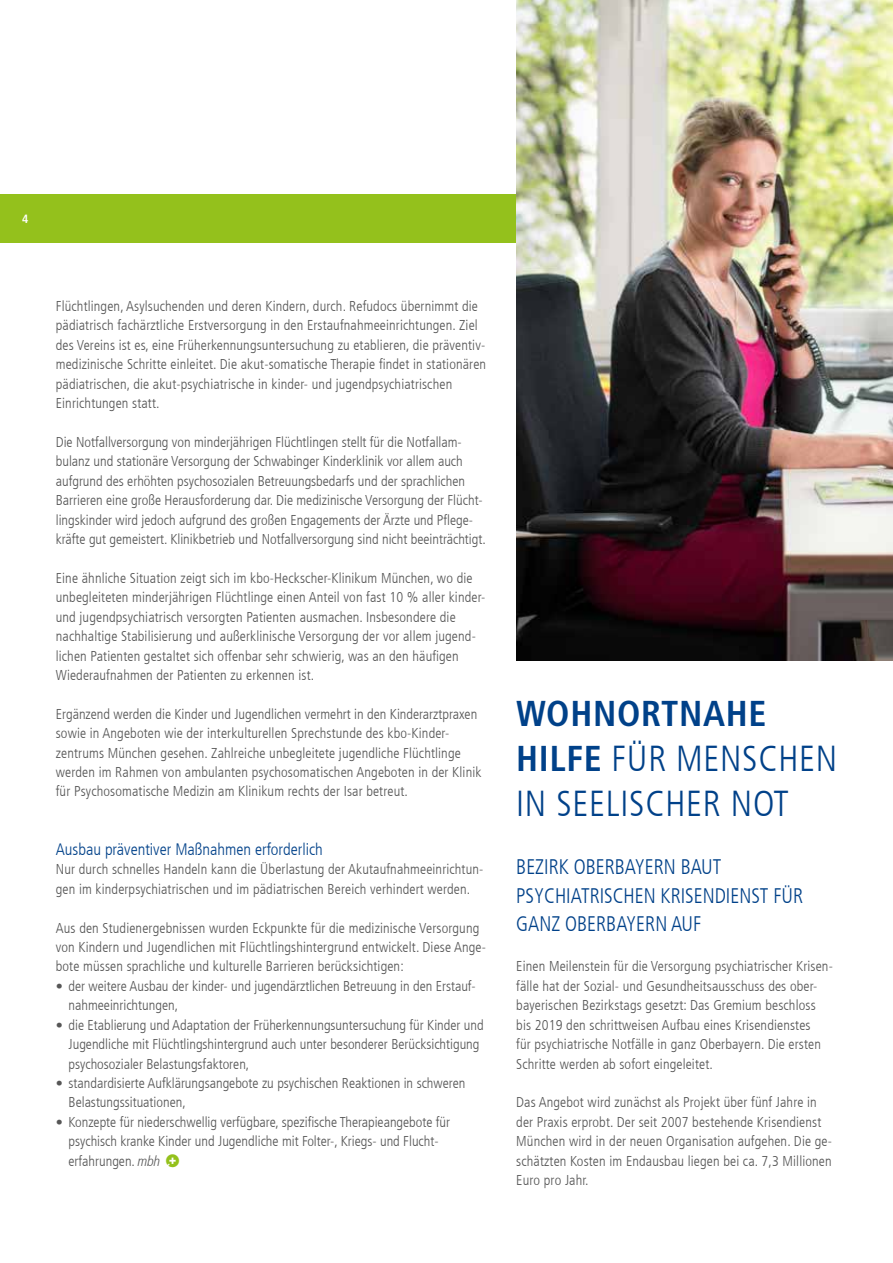
<style>
.page{position:relative;width:893px;height:1263px;background:#fff}
.page>*{position:absolute;margin:0;border:0;box-sizing:border-box;transform-origin:0 0}
.t1{font:300 condensed 36px/45px "Frutiger LT Com";letter-spacing:.02em;color:#004189}
.t2{font:300 condensed 21px/28.5px "Frutiger LT Com";color:#004189;scale:.96 1}
.t3{font:300 condensed 16.5px "Frutiger LT Com";color:#004189}
.t4{font:300 condensed 14.25px/19.4px "Frutiger LT Com";letter-spacing:.01em;color:#565656}
.t5{font:700 condensed 12px "Frutiger LT Com";color:#fff}
.s1{font-style:italic}
.s2{font-family:"kboplus";font-weight:400;font-stretch:normal;font-size:15.6px;color:#94c11c}
.s3{font-weight:700}
</style>
<div class="page">
<div style="left:0;top:194px;width:893px;height:49px;background:#94c11c"></div>
<img style="left:516px;top:0;width:377px;height:661px">
<p class="t5" style="left:22px;top:212px;width:8px">4</p>
<p class="t4" style="left:56px;top:296px;width:432px">Flüchtlingen, Asylsuchenden und deren Kindern, durch. Refudocs übernimmt die pädiatrisch fachärztliche Erstversorgung in den Erstaufnahmeeinrichtungen. Ziel des Vereins ist es, eine Früherkennungsuntersuchung zu etablieren, die präventiv&shy;medizinische Schritte einleitet. Die akut-somatische Therapie findet in stationären pädiatrischen, die akut-psychiatrische in kinder- und jugendpsychiatrischen Einrichtungen statt.</p>
<p class="t4" style="left:56px;top:432px;width:431px">Die Notfallversorgung von minderjährigen Flüchtlingen stellt für die Notfallam&shy;bulanz und stationäre Versorgung der Schwabinger Kinderklinik vor allem auch aufgrund des erhöhten psychosozialen Betreuungsbedarfs und der sprachlichen Barrieren eine große Herausforderung dar. Die medizinische Versorgung der Flücht&shy;lingskinder wird jedoch aufgrund des großen Engagements der Ärzte und Pflege&shy;kräfte gut gemeistert. Klinikbetrieb und Notfallversorgung sind nicht beeinträchtigt.</p>
<p class="t4" style="left:56px;top:568px;width:431px">Eine ähnliche Situation zeigt sich im kbo-Heckscher-Klinikum München, wo die unbegleiteten minderjährigen Flüchtlinge einen Anteil von fast 10 % aller kinder&shy;und jugendpsychiatrisch versorgten Patienten ausmachen. Insbesondere die nachhaltige Stabilisierung und außerklinische Versorgung der vor allem jugend&shy;lichen Patienten gestaltet sich offenbar sehr schwierig, was an den häufigen Wiederaufnahmen der Patienten zu erkennen ist.</p>
<p class="t4" style="left:56px;top:704px;width:427px">Ergänzend werden die Kinder und Jugendlichen vermehrt in den Kinderarztpraxen sowie in Angeboten wie der interkulturellen Sprechstunde des kbo-Kinder&shy;zentrums München gesehen. Zahlreiche unbegleitete jugendliche Flüchtlinge werden im Rahmen von ambulanten psychosomatischen Angeboten in der Klinik für Psychosomatische Medizin am Klinikum rechts der Isar betreut.</p>
<p class="t3" style="left:56px;top:840px;width:269px">Ausbau präventiver Maßnahmen erforderlich</p>
<p class="t4" style="left:56px;top:860px;width:429px">Nur durch schnelles Handeln kann die Überlastung der Akutaufnahmeeinrichtun&shy;gen im kinderpsychiatrischen und im pädiatrischen Bereich verhindert werden.</p>
<p class="t4" style="left:56px;top:918px;width:432px">Aus den Studienergebnissen wurden Eckpunkte für die medizinische Versorgung von Kindern und Jugendlichen mit Flüchtlingshintergrund entwickelt. Diese Ange&shy;bote müssen sprachliche und kulturelle Barrieren berücksichtigen:</p>
<p class="t4" style="left:69px;top:976px;width:409px;text-indent:-13px">• der weitere Ausbau der kinder- und jugendärztlichen Betreuung in den Erstauf&shy;nahmeeinrichtungen,</p>
<p class="t4" style="left:69px;top:1015px;width:417px;text-indent:-13px">• die Etablierung und Adaptation der Früherkennungsuntersuchung für Kinder und<br>Jugendliche mit Flüchtlingshintergrund auch unter besonderer Berücksichtigung psychosozialer Belastungsfaktoren,</p>
<p class="t4" style="left:69px;top:1073px;width:398px;text-indent:-13px">• standardisierte Aufklärungsangebote zu psychischen Reaktionen in schweren<br>Belastungssituationen,</p>
<p class="t4" style="left:69px;top:1112px;width:383px;text-indent:-13px">• Konzepte für niederschwellig verfügbare, spezifische Therapieangebote für psychisch kranke Kinder und Jugendliche mit Folter-, Kriegs- und Flucht&shy;erfahrungen. <span class="s1">mbh</span> <span class="s2">B</span></p>
<h1 class="t1" style="left:516px;top:692px;width:322px"><span class="s3">WOHNORTNAHE<br>HILFE</span> FÜR MENSCHEN<br>IN SEELISCHER NOT</h1>
<h2 class="t2" style="left:516px;top:853px;width:300px">BEZIRK OBERBAYERN BAUT<br>PSYCHIATRISCHEN KRISENDIENST FÜR<br>GANZ OBERBAYERN AUF</h2>
<p class="t4" style="left:516px;top:957px;width:318px">Einen Meilenstein für die Versorgung psychiatrischer Krisen&shy;fälle hat der Sozial- und Gesundheitsausschuss des ober&shy;bayerischen Bezirkstags gesetzt: Das Gremium beschloss bis 2019 den schrittweisen Aufbau eines Krisendienstes<br>für psychiatrische Notfälle in ganz Oberbayern. Die ersten Schritte werden ab sofort eingeleitet.</p>
<p class="t4" style="left:516px;top:1093px;width:317px">Das Angebot wird zunächst als Projekt über fünf Jahre in der Praxis erprobt. Der seit 2007 bestehende Krisendienst München wird in der neuen Organisation aufgehen. Die ge&shy;schätzten Kosten im Endausbau liegen bei ca. 7,3 Millionen Euro pro Jahr.</p>
</div>
